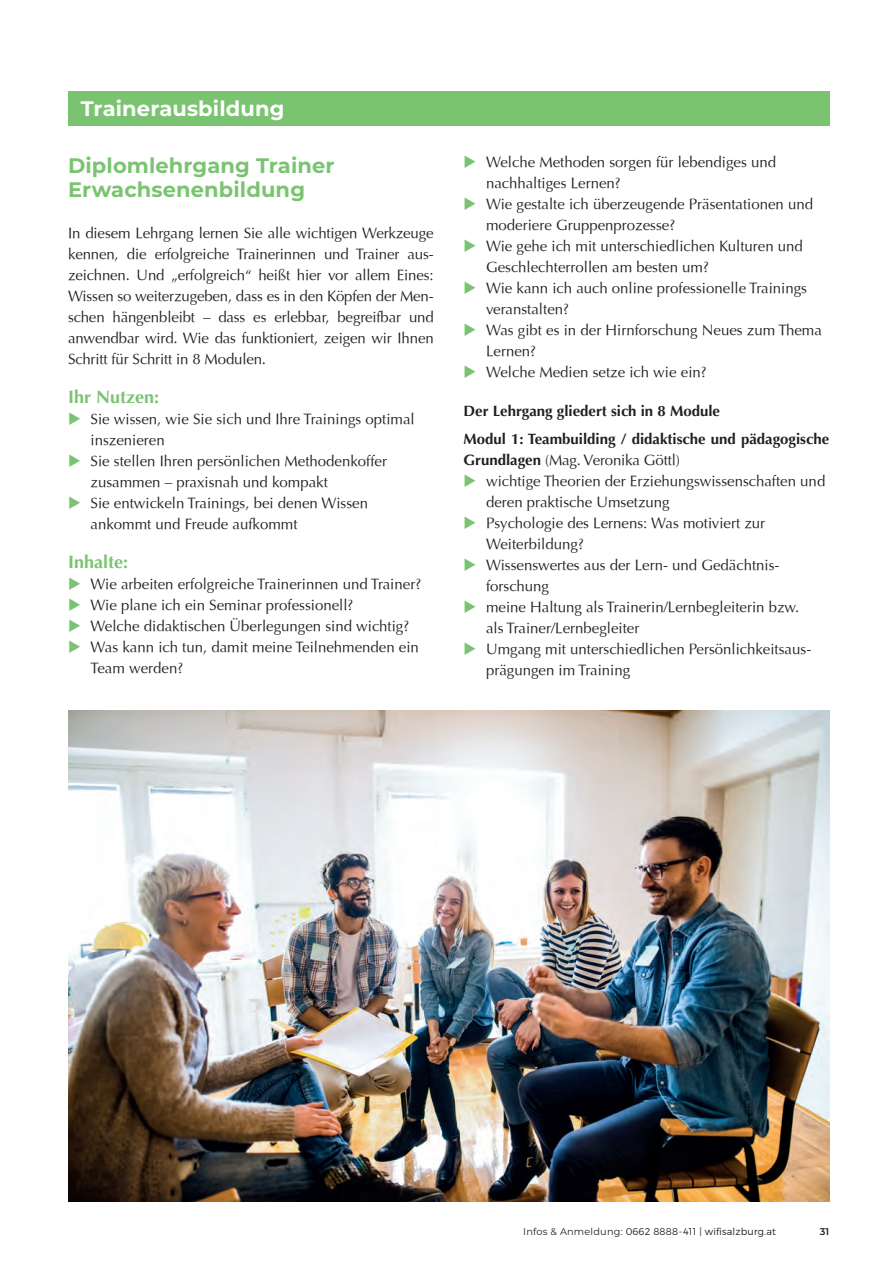
<style>
.page{position:relative;width:893px;height:1263px;background:#fff}
.page>*{position:absolute;margin:0;border:0;box-sizing:border-box;transform-origin:0 0}
._22_Headline_2{font:700 21px "Montserrat";letter-spacing:.005em;color:#7ac471}
._22_Headline_2-2{font:700 21px "Montserrat";letter-spacing:.005em;color:#fff}
._22_Headline_2-3{font:700 18px "Optima";color:#7ac471}
._22_Headline_2-4{font:15px/21px "Optima";color:#231f20}
._22_Headline_2-5{font:700 15px/21px "Optima";color:#231f20}
.t1{font:300 9.75px "Montserrat";letter-spacing:.02em;color:#231f20}
.t2{font:600 9.75px "Montserrat";color:#231f20}
.s1{color:#7ac471}
.s2{font-weight:400}
</style>
<div class="page">
<div style="left:68px;top:91px;width:761px;height:34px;background:#7ac471"></div>
<img style="left:68px;top:710px;width:761px;height:491px">
<p class="_22_Headline_2-2" style="left:81px;top:93px;width:205px">Trainerausbildung</p>
<p class="_22_Headline_2" style="left:68px;top:151px;width:268px">Diplomlehrgang Trainer</p>
<p class="_22_Headline_2" style="left:68px;top:175px;width:239px">Erwachsenenbildung</p>
<p class="_22_Headline_2-4" style="left:68px;top:223px;width:367px;text-align:justify">In diesem Lehrgang lernen Sie alle wichtigen Werkzeuge kennen, die erfolgreiche Trainerinnen und Trainer aus&shy;zeichnen. Und „erfolgreich“ heißt hier vor allem Eines:<br>Wissen so weiterzugeben, dass es in den Köpfen der Men&shy;schen hängenbleibt – dass es erlebbar, begreifbar und anwendbar wird. Wie das funktioniert, zeigen wir Ihnen Schritt für Schritt in 8 Modulen.</p>
<p class="_22_Headline_2-3" style="left:68px;top:386px;width:93px">Ihr Nutzen:</p>
<p class="_22_Headline_2-4" style="left:91px;top:409px;width:326px;text-indent:-22px"><span class="s1">◆</span> Sie wissen, wie Sie sich und Ihre Trainings optimal inszenieren</p>
<p class="_22_Headline_2-4" style="left:91px;top:451px;width:298px;text-indent:-22px"><span class="s1">◆</span> Sie stellen Ihren persönlichen Methodenkoffer zusammen – praxisnah und kompakt</p>
<p class="_22_Headline_2-4" style="left:91px;top:493px;width:279px;text-indent:-22px"><span class="s1">◆</span> Sie entwickeln Trainings, bei denen Wissen ankommt und Freude aufkommt</p>
<p class="_22_Headline_2-3" style="left:68px;top:551px;width:62px">Inhalte:</p>
<p class="_22_Headline_2-4" style="left:68px;top:574px;width:355px"><span class="s1">◆</span> Wie arbeiten erfolgreiche Trainerinnen und Trainer?</p>
<p class="_22_Headline_2-4" style="left:68px;top:595px;width:287px"><span class="s1">◆</span> Wie plane ich ein Seminar professionell?</p>
<p class="_22_Headline_2-4" style="left:68px;top:616px;width:343px"><span class="s1">◆</span> Welche didaktischen Überlegungen sind wichtig?</p>
<p class="_22_Headline_2-4" style="left:91px;top:637px;width:330px;text-indent:-22px"><span class="s1">◆</span> Was kann ich tun, damit meine Teilnehmenden ein<br>Team werden?</p>
<p class="_22_Headline_2-4" style="left:486px;top:151px;width:292px;text-indent:-22px"><span class="s1">◆</span> Welche Methoden sorgen für lebendiges und nachhaltiges Lernen?</p>
<p class="_22_Headline_2-4" style="left:486px;top:193px;width:329px;text-indent:-22px"><span class="s1">◆</span> Wie gestalte ich überzeugende Präsentationen und moderiere Gruppenprozesse?</p>
<p class="_22_Headline_2-4" style="left:486px;top:235px;width:318px;text-indent:-22px"><span class="s1">◆</span> Wie gehe ich mit unterschiedlichen Kulturen und<br>Geschlechterrollen am besten um?</p>
<p class="_22_Headline_2-4" style="left:486px;top:277px;width:323px;text-indent:-22px"><span class="s1">◆</span> Wie kann ich auch online professionelle Trainings veranstalten?</p>
<p class="_22_Headline_2-4" style="left:486px;top:319px;width:337px;text-indent:-22px"><span class="s1">◆</span> Was gibt es in der Hirnforschung Neues zum Thema<br>Lernen?</p>
<p class="_22_Headline_2-4" style="left:463px;top:361px;width:245px"><span class="s1">◆</span> Welche Medien setze ich wie ein?</p>
<p class="_22_Headline_2-5" style="left:463px;top:400px;width:258px">Der Lehrgang gliedert sich in 8 Module</p>
<p class="_22_Headline_2-5" style="left:463px;top:429px;width:367px">Modul 1: Teambuilding / didaktische und pädagogische<br>Grundlagen <span class="s2">(Mag. Veronika Göttl)</span></p>
<p class="_22_Headline_2-4" style="left:486px;top:471px;width:341px;text-indent:-22px"><span class="s1">◆</span> wichtige Theorien der Erziehungswissenschaften und deren praktische Umsetzung</p>
<p class="_22_Headline_2-4" style="left:486px;top:513px;width:281px;text-indent:-22px"><span class="s1">◆</span> Psychologie des Lernens: Was motiviert zur<br>Weiterbildung?</p>
<p class="_22_Headline_2-4" style="left:486px;top:555px;width:295px;text-indent:-22px"><span class="s1">◆</span> Wissenswertes aus der Lern- und Gedächtnis&shy;forschung</p>
<p class="_22_Headline_2-4" style="left:486px;top:597px;width:315px;text-indent:-22px"><span class="s1">◆</span> meine Haltung als Trainerin/Lernbegleiterin bzw. als Trainer/Lernbegleiter</p>
<p class="_22_Headline_2-4" style="left:486px;top:639px;width:327px;text-indent:-22px"><span class="s1">◆</span> Umgang mit unterschiedlichen Persönlichkeitsaus&shy;prägungen im Training</p>
<p class="t1" style="left:523px;top:1226px;width:254px"><span class="s2">Infos &amp; Anmeldung:</span> 0662 8888-411 | wifisalzburg.at</p>
<p class="t2" style="left:820px;top:1225px;width:11px">31</p>
</div>
